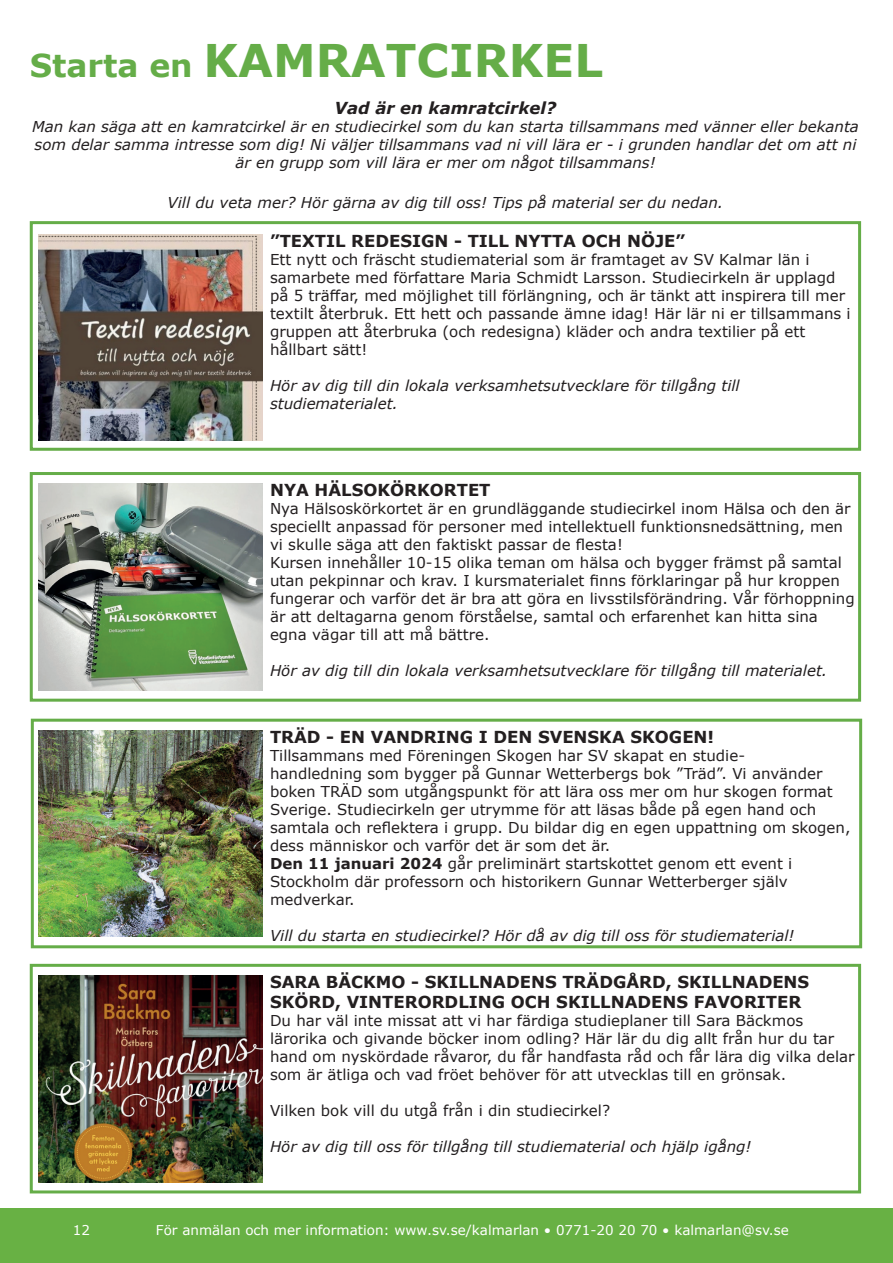
<style>
.page{position:relative;width:893px;height:1263px;background:#fff}
.page>*{position:absolute;margin:0;border:0;box-sizing:border-box;transform-origin:0 0}
.t1{font:700 45px "Verdana";color:#65ad48}
.t2{font:700 16.5px/19.8px "Verdana";color:#231f20}
.t3{font:italic 700 16.5px "Verdana";color:#231f20}
.t4{font:15px/18px "Verdana";color:#231f20}
.t5{font:italic 15px/18px "Verdana";color:#231f20;text-align:center}
.t6{font:13.5px "Verdana";color:#fff}
.s1{font-size:31.5px}
.s2{font-weight:700}
</style>
<div class="page">
<div style="left:0;top:1209px;width:893px;height:54px;background:#68b144"></div>
<div style="left:30px;top:221px;width:831px;height:230px;border:3px solid #65ad48"></div>
<img style="left:38px;top:234px;width:224px;height:207px">
<div style="left:30px;top:472px;width:831px;height:230px;border:3px solid #65ad48"></div>
<div style="left:30px;top:964px;width:831px;height:229px;border:3px solid #65ad48"></div>
<div style="left:31px;top:719px;width:831px;height:229px;border:3px solid #65ad48"></div>
<img style="left:38px;top:975px;width:224px;height:207px">
<img style="left:38px;top:730px;width:224px;height:207px">
<img style="left:38px;top:483px;width:224px;height:207px">
<h1 class="t1" style="left:30px;top:29px;width:575px"><span class="s1">Starta en</span> KAMRATCIRKEL</h1>
<p class="t3" style="left:335px;top:96px;width:223px">Vad är en kamratcirkel?</p>
<p class="t5" style="left:32px;top:117px;width:828px">Man kan säga att en kamratcirkel är en studiecirkel som du kan starta tillsammans med vänner eller bekanta som delar samma intresse som dig! Ni väljer tillsammans vad ni vill lära er - i grunden handlar det om att ni är en grupp som vill lära er mer om något tillsammans!</p>
<p class="t5" style="left:168px;top:193px;width:557px">Vill du veta mer? Hör gärna av dig till oss! Tips på material ser du nedan.</p>
<p class="t2" style="left:270px;top:230px;width:417px">”TEXTIL REDESIGN - TILL NYTTA OCH NÖJE”</p>
<p class="t4" style="left:270px;top:250px;width:582px">Ett nytt och fräscht studiematerial som är framtaget av SV Kalmar län i samarbete med författare Maria Schmidt Larsson. Studiecirkeln är upplagd på 5 träffar, med möjlighet till förlängning, och är tänkt att inspirera till mer textilt återbruk. Ett hett och passande ämne idag! Här lär ni er tillsammans i gruppen att återbruka (och redesigna) kläder och andra textilier på ett hållbart sätt!</p>
<p class="t5" style="left:270px;top:376px;width:471px;text-align:left">Hör av dig till din lokala verksamhetsutvecklare för tillgång till studiematerialet.</p>
<p class="t2" style="left:270px;top:480px;width:222px">NYA HÄLSOKÖRKORTET</p>
<p class="t4" style="left:270px;top:499px;width:586px">Nya Hälsoskörkortet är en grundläggande studiecirkel inom Hälsa och den är speciellt anpassad för personer med intellektuell funktionsnedsättning, men vi skulle säga att den faktiskt passar de flesta!<br>Kursen innehåller 10-15 olika teman om hälsa och bygger främst på samtal utan pekpinnar och krav. I kursmaterialet finns förklaringar på hur kroppen fungerar och varför det är bra att göra en livsstilsförändring. Vår förhoppning är att deltagarna genom förståelse, samtal och erfarenhet kan hitta sina egna vägar till att må bättre.</p>
<p class="t5" style="left:270px;top:661px;width:559px">Hör av dig till din lokala verksamhetsutvecklare för tillgång till materialet.</p>
<p class="t2" style="left:270px;top:726px;width:446px">TRÄD - EN VANDRING I DEN SVENSKA SKOGEN!</p>
<p class="t4" style="left:270px;top:746px;width:582px">Tillsammans med Föreningen Skogen har SV skapat en studie-<br>handledning som bygger på Gunnar Wetterbergs bok ”Träd”. Vi använder boken TRÄD som utgångspunkt för att lära oss mer om hur skogen format Sverige. Studiecirkeln ger utrymme för att läsas både på egen hand och samtala och reflektera i grupp. Du bildar dig en egen uppattning om skogen, dess människor och varför det är som det är.<br><span class="s2">Den 11 januari 2024</span> går preliminärt startskottet genom ett event i Stockholm där professorn och historikern Gunnar Wetterberger själv medverkar.</p>
<p class="t5" style="left:270px;top:926px;width:526px">Vill du starta en studiecirkel? Hör då av dig till oss för studiematerial!</p>
<p class="t2" style="left:270px;top:971px;width:541px">SARA BÄCKMO - SKILLNADENS TRÄDGÅRD, SKILLNADENS<br>SKÖRD, VINTERORDLING OCH SKILLNADENS FAVORITER</p>
<p class="t4" style="left:270px;top:1011px;width:586px">Du har väl inte missat att vi har färdiga studieplaner till Sara Bäckmos lärorika och givande böcker inom odling? Här lär du dig allt från hur du tar hand om nyskördade råvaror, du får handfasta råd och får lära dig vilka delar som är ätliga och vad fröet behöver för att utvecklas till en grönsak.</p>
<p class="t4" style="left:270px;top:1101px;width:342px">Vilken bok vill du utgå från i din studiecirkel?</p>
<p class="t5" style="left:270px;top:1137px;width:483px">Hör av dig till oss för tillgång till studiematerial och hjälp igång!</p>
<p class="t6" style="left:73px;top:1221px;width:19px">12</p>
<p class="t6" style="left:156px;top:1221px;width:634px">För anmälan och mer information: www.sv.se/kalmarlan • 0771-20 20 70 • kalmarlan@sv.se</p>
</div>
